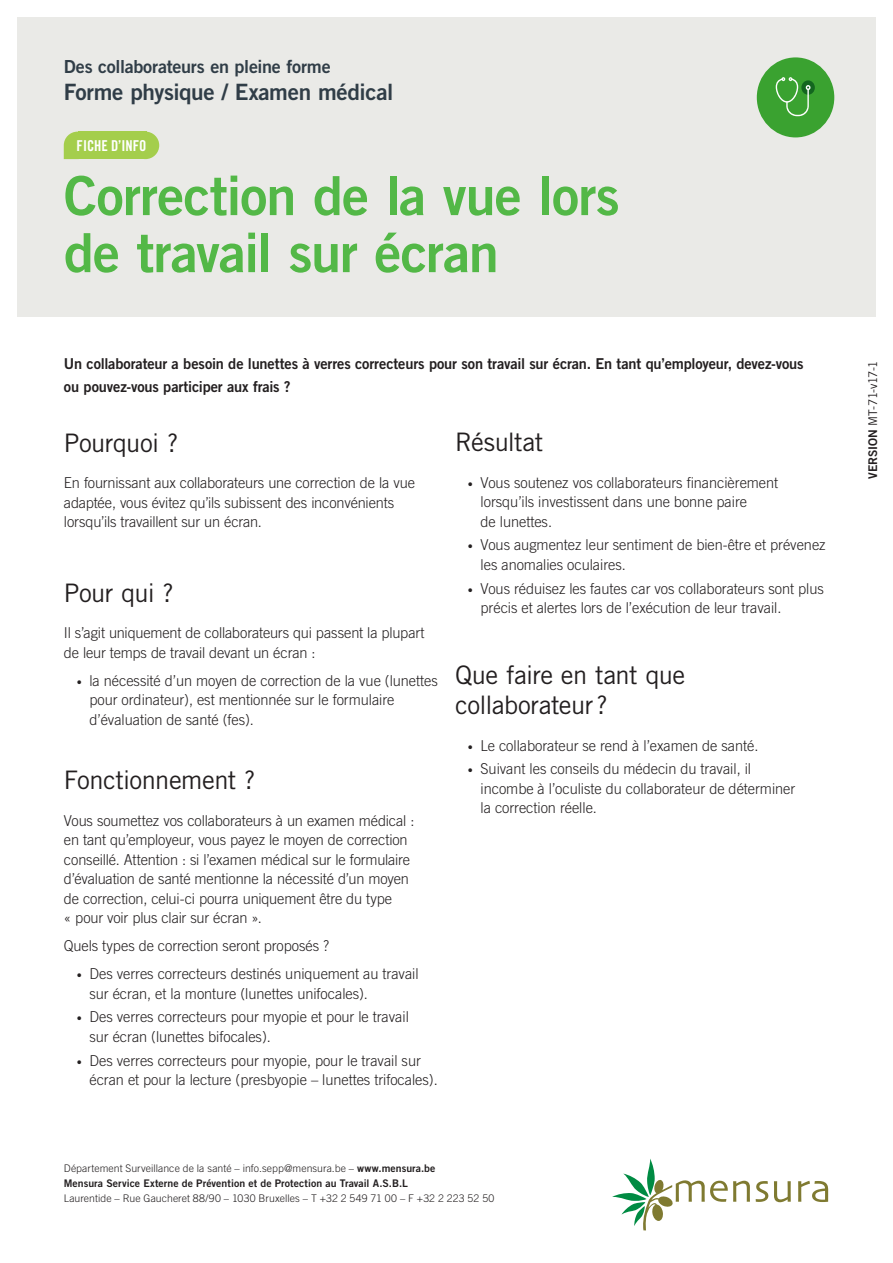
<style>
.page{position:relative;width:893px;height:1263px;background:#fff}
.page>*{position:absolute;margin:0;border:0;box-sizing:border-box;transform-origin:0 0}
.t1{font:54px/57px "Trade Gothic LT Std Bd 2";letter-spacing:-.015em;color:#53b847}
.t2{font:25.5px/30px "Trade Gothic LT Std";letter-spacing:-.02em;color:#231f20}
.t3{font:22.5px "Trade Gothic LT Std Bd 2";letter-spacing:-.015em;color:#303d47}
.t4{font:18px "Trade Gothic LT Std Bd 2";letter-spacing:-.015em;color:#303d47}
.t5{font:300 15px/19.5px "Trade Gothic LT Std";letter-spacing:-.005em;color:#231f20}
.t6{font:15px/22.5px "Trade Gothic LT Std Bd 2";letter-spacing:-.01em;color:#231f20}
.t7{font:15px "Trade Gothic LT Std Bd Cn 20";letter-spacing:-.005em;color:#fff}
.t8{font:12px "Trade Gothic LT Std";letter-spacing:-.05em;color:#231f20}
.t9{font:300 10.5px "Trade Gothic LT Std";letter-spacing:.005em;color:#231f20}
.t10{font:10.5px "Trade Gothic LT Std Bd 2";letter-spacing:.005em;color:#231f20}
.s1{font-size:10.5px}
.s2{font-family:"Trade Gothic LT Std Bd 2";font-weight:400}
.s3{font-family:"Trade Gothic LT Std Bd 2"}
</style>
<div class="page">
<svg style="left:756px;top:1181px;width:12px;height:21px"></svg>
<svg style="left:774px;top:1181px;width:17px;height:21px"></svg>
<svg style="left:798px;top:1181px;width:30px;height:21px"></svg>
<svg style="left:612px;top:1158px;width:138px;height:72px"></svg>
<div style="left:17px;top:17px;width:859px;height:299px;background:#eaeae7"></div>
<div style="left:757px;top:57px;width:77px;height:80px;background:#3aa230;border-radius:50%"></div>
<svg style="left:801px;top:80px;width:14px;height:15px"></svg>
<svg style="left:776px;top:77px;width:34px;height:40px"></svg>
<svg style="left:64px;top:132px;width:14px;height:27px"></svg>
<div style="left:132px;top:132px;width:27px;height:27px;background:#a4ce4c;border-radius:50%"></div>
<div style="left:78px;top:132px;width:69px;height:27px;background:#a4ce4c"></div>
<p class="t4" style="left:64px;top:55px;width:268px">Des collaborateurs en pleine forme</p>
<h3 class="t3" style="left:64px;top:78px;width:331px">Forme physique / Examen médical</h3>
<p class="t7" style="left:77px;top:136px;width:71px">FICHE D’INFO</p>
<h1 class="t1" style="left:64px;top:166px;width:557px">Correction de la vue lors de travail sur écran</h1>
<p class="t6" style="left:64px;top:352px;width:741px">Un collaborateur a besoin de lunettes à verres correcteurs pour son travail sur écran. En tant qu’employeur, devez-vous ou pouvez-vous participer aux frais ?</p>
<h2 class="t2" style="left:64px;top:427px;width:116px">Pourquoi ?</h2>
<p class="t5" style="left:64px;top:473px;width:353px">En fournissant aux collaborateurs une correction de la vue adaptée, vous évitez qu’ils subissent des inconvénients lorsqu’ils travaillent sur un écran.</p>
<h2 class="t2" style="left:455px;top:427px;width:90px">Résultat</h2>
<p class="t5" style="left:481px;top:472px;width:299px;text-indent:-13px"><span class="s1">•</span> Vous soutenez vos collaborateurs financièrement lorsqu’ils investissent dans une bonne paire<br>de lunettes.</p>
<p class="t5" style="left:481px;top:535px;width:347px;text-indent:-13px"><span class="s1">•</span> Vous augmentez leur sentiment de bien-être et prévenez les anomalies oculaires.</p>
<p class="t5" style="left:481px;top:578px;width:345px;text-indent:-13px"><span class="s1">•</span> Vous réduisez les fautes car vos collaborateurs sont plus précis et alertes lors de l’exécution de leur travail.</p>
<h2 class="t2" style="left:64px;top:577px;width:111px">Pour qui ?</h2>
<p class="t5" style="left:64px;top:623px;width:362px">Il s’agit uniquement de collaborateurs qui passent la plupart de leur temps de travail devant un écran :</p>
<p class="t5" style="left:89px;top:670px;width:350px;text-indent:-13px"><span class="s1">•</span> la nécessité d’un moyen de correction de la vue (lunettes pour ordinateur), est mentionnée sur le formulaire d’évaluation de santé (fes).</p>
<h2 class="t2" style="left:455px;top:660px;width:232px">Que faire en tant que collaborateur ?</h2>
<p class="t5" style="left:468px;top:735px;width:292px"><span class="s1">•</span> Le collaborateur se rend à l’examen de santé.</p>
<p class="t5" style="left:481px;top:759px;width:316px;text-indent:-13px"><span class="s1">•</span> Suivant les conseils du médecin du travail, il incombe à l’oculiste du collaborateur de déterminer la correction réelle.</p>
<h2 class="t2" style="left:64px;top:765px;width:193px">Fonctionnement ?</h2>
<p class="t5" style="left:64px;top:810px;width:352px">Vous soumettez vos collaborateurs à un examen médical : en tant qu’employeur, vous payez le moyen de correction conseillé. Attention : si l’examen médical sur le formulaire d’évaluation de santé mentionne la nécessité d’un moyen de correction, celui-ci pourra uniquement être du type<br>« pour voir plus clair sur écran ».</p>
<p class="t5" style="left:64px;top:936px;width:267px">Quels types de correction seront proposés ?</p>
<p class="t5" style="left:89px;top:964px;width:331px;text-indent:-13px"><span class="s1">•</span> Des verres correcteurs destinés uniquement au travail sur écran, et la monture (lunettes unifocales).</p>
<p class="t5" style="left:89px;top:1007px;width:321px;text-indent:-13px"><span class="s1">•</span> Des verres correcteurs pour myopie et pour le travail sur écran (lunettes bifocales).</p>
<p class="t5" style="left:89px;top:1050px;width:350px;text-indent:-13px"><span class="s1">•</span> Des verres correcteurs pour myopie, pour le travail sur écran et pour la lecture (presbyopie – lunettes trifocales).</p>
<p class="t9" style="left:64px;top:1162px;width:373px">Département Surveillance de la santé – info.sepp@mensura.be – <span class="s2">www.mensura.be</span></p>
<p class="t10" style="left:64px;top:1176px;width:346px">Mensura Service Externe de Prévention et de Protection au Travail A.S.B.L</p>
<p class="t9" style="left:64px;top:1192px;width:432px">Laurentide – Rue Gaucheret 88/90 – 1030 Bruxelles – T +32 2 549 71 00 – F +32 2 223 52 50</p>
<p class="t8" style="left:866px;top:479px;width:120px;rotate:-90deg"><span class="s3">VERSION</span> MT-71-v17-1</p>
</div>
